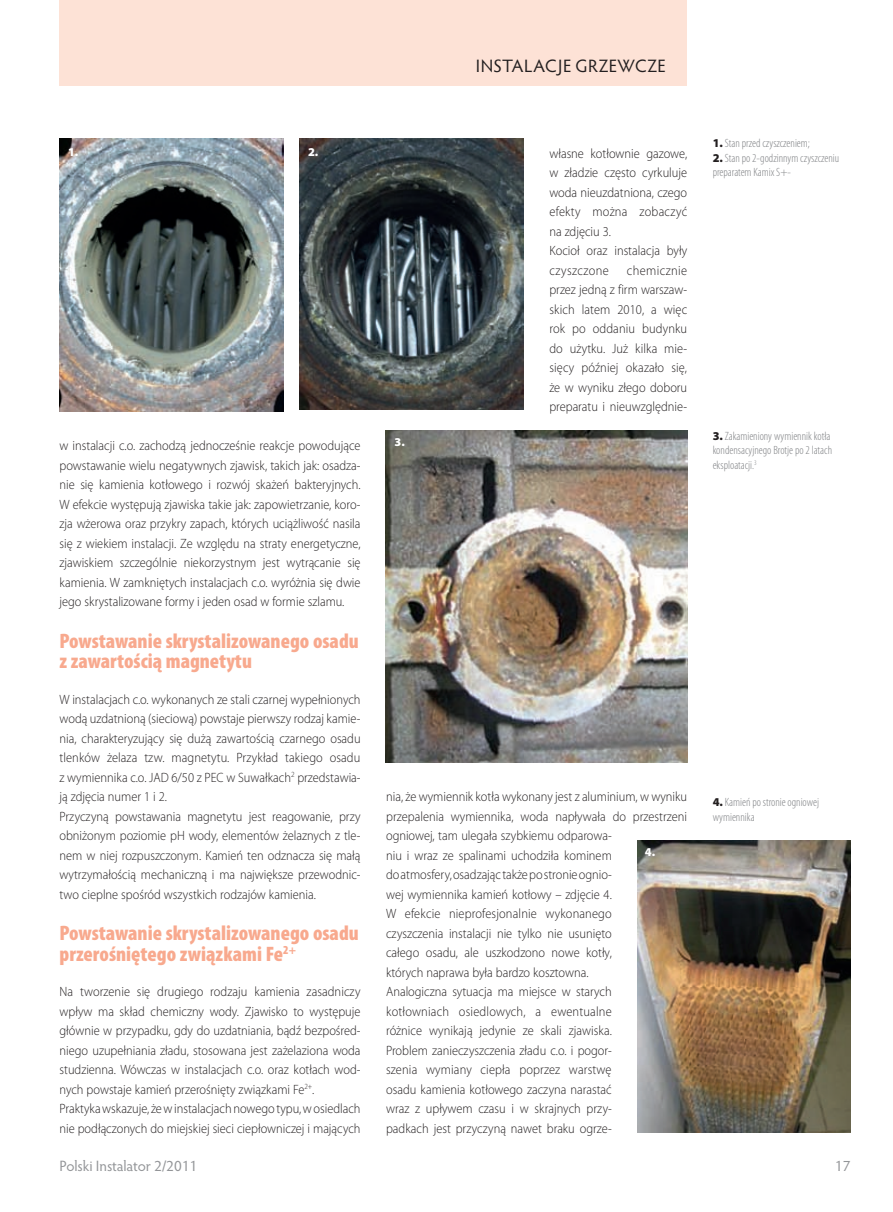
<style>
.page{position:relative;width:893px;height:1212px;background:#fff}
.page>*{position:absolute;margin:0;border:0;box-sizing:border-box;transform-origin:0 0}
.t1{font:900 condensed 21px/20.2px "Myriad Pro";color:#f8a98e}
.t2{font:18px "Hypatia Sans Pro";letter-spacing:.025em;color:#231f20}
.t3{font:15px "Hypatia Sans Pro";letter-spacing:-.005em;color:#939598}
.t4{font:300 13.5px/19.5px "Myriad Pro";color:#231f20;scale:.92 1}
.t5{font:300 condensed 12px/14.4px "Myriad Pro";color:#808285}
.t6{font:900 12px "Myriad Pro";color:#fff}
.s1{font-weight:900;font-stretch:normal;color:#231f20}
</style>
<div class="page">
<div style="left:60px;top:0;width:627px;height:85px;background:#fde2d6"></div>
<img style="left:60px;top:138px;width:224px;height:273px">
<img style="left:300px;top:138px;width:224px;height:272px">
<img style="left:386px;top:431px;width:301px;height:331px">
<img style="left:637px;top:840px;width:213px;height:293px">
<p class="t6" style="left:68px;top:145px;width:12px">1.</p>
<p class="t6" style="left:308px;top:145px;width:12px">2.</p>
<p class="t4" style="left:60px;top:436px;width:329px;text-align:justify">w instalacji c.o. zachodzą jednocześnie reakcje powodujące powstawanie wielu negatywnych zjawisk, takich jak: osadza&shy;nie się kamienia kotłowego i rozwój skażeń bakteryjnych.<br>W efekcie występują zjawiska takie jak: zapowietrzanie, koro&shy;zja wżerowa oraz przykry zapach, których uciążliwość nasila się z wiekiem instalacji. Ze względu na straty energetyczne, zjawiskiem szczególnie niekorzystnym jest wytrącanie się kamienia. W zamkniętych instalacjach c.o. wyróżnia się dwie jego skrystalizowane formy i jeden osad w formie szlamu.</p>
<h1 class="t1" style="left:60px;top:631px;width:301px">Powstawanie skrystalizowanego osadu z zawartością magnetytu</h1>
<p class="t4" style="left:60px;top:690px;width:329px">W instalacjach c.o. wykonanych ze stali czarnej wypełnionych wodą uzdatnioną (sieciową) powstaje pierwszy rodzaj kamie&shy;nia, charakteryzujący się dużą zawartością czarnego osadu tlenków żelaza tzw. magnetytu. Przykład takiego osadu z wymiennika c.o. JAD 6/50 z PEC w Suwałkach<sup>2</sup> przedstawia&shy;ją zdjęcia numer 1 i 2.<br>Przyczyną powstawania magnetytu jest reagowanie, przy obniżonym poziomie pH wody, elementów żelaznych z tle&shy;nem w niej rozpuszczonym. Kamień ten odznacza się małą wytrzymałością mechaniczną i ma największe przewodnic&shy;two cieplne spośród wszystkich rodzajów kamienia.</p>
<h1 class="t1" style="left:60px;top:923px;width:301px">Powstawanie skrystalizowanego osadu przerośniętego związkami Fe<sup>2+</sup></h1>
<p class="t4" style="left:60px;top:982px;width:329px">Na tworzenie się drugiego rodzaju kamienia zasadniczy wpływ ma skład chemiczny wody. Zjawisko to występuje głównie w przypadku, gdy do uzdatniania, bądź bezpośred&shy;niego uzupełniania zładu, stosowana jest zażelaziona woda studzienna. Wówczas w instalacjach c.o. oraz kotłach wod&shy;nych powstaje kamień przerośnięty związkami Fe<sup>2+</sup>.<br>Praktyka wskazuje, że w instalacjach nowego typu, w osiedlach nie podłączonych do miejskiej sieci ciepłowniczej i mających</p>
<p class="t6" style="left:395px;top:435px;width:12px">3.</p>
<h2 class="t2" style="left:476px;top:54px;width:191px">INSTALACJE GRZEWCZE</h2>
<p class="t4" style="left:549px;top:144px;width:151px">własne kotłownie gazowe, w zładzie często cyrkuluje woda nieuzdatniona, czego efekty można zobaczyć na zdjęciu 3.<br>Kocioł oraz instalacja były czyszczone</p>
<p class="t4" style="left:549px;top:261px;width:151px;text-align:justify;text-indent:77px">chemicznie przez jedną z firm warszaw&shy;skich latem 2010, a więc rok po oddaniu budynku do użytku. Już kilka mie&shy;sięcy później okazało się, że w wyniku złego doboru preparatu i nieuwzględnie-</p>
<p class="t5" style="left:713px;top:136px;width:99px"><span class="s1">1.</span> Stan przed czyszczeniem;</p>
<p class="t5" style="left:713px;top:151px;width:128px"><span class="s1">2.</span> Stan po 2-godzinnym czyszczeniu preparatem Kamix S+-</p>
<p class="t5" style="left:713px;top:429px;width:121px"><span class="s1">3.</span> Zakamieniony wymiennik kotła kondensacyjnego Brotje po 2 latach eksploatacji.<sup>3</sup></p>
<p class="t4" style="left:386px;top:787px;width:329px">nia, że wymiennik kotła wykonany jest z aluminium, w wyniku przepalenia wymiennika, woda napływała do przestrzeni ogniowej, tam ulegała szybkiemu odparowa-<br>niu i wraz ze spalinami uchodziła kominem<br>do atmosfery, osadzając także po stronie ognio-<br>wej wymiennika kamień kotłowy – zdjęcie 4.<br>W efekcie nieprofesjonalnie wykonanego<br>czyszczenia instalacji nie tylko nie usunięto<br>całego osadu, ale uszkodzono nowe kotły,<br>których naprawa była bardzo kosztowna.<br>Analogiczna sytuacja ma miejsce w starych<br>kotłowniach osiedlowych, a ewentualne<br>różnice wynikają jedynie ze skali zjawiska.<br>Problem zanieczyszczenia zładu c.o. i pogor-<br>szenia wymiany ciepła poprzez warstwę<br>osadu kamienia kotłowego zaczyna narastać<br>wraz z upływem czasu i w skrajnych przy-<br>padkach jest przyczyną nawet braku ogrze-</p>
<p class="t6" style="left:645px;top:845px;width:12px">4.</p>
<p class="t5" style="left:713px;top:795px;width:108px"><span class="s1">4.</span> Kamień po stronie ogniowej wymiennika</p>
<p class="t3" style="left:60px;top:1156px;width:139px">Polski Instalator 2/2011</p>
<p class="t3" style="left:835px;top:1156px;width:17px">17</p>
</div>
